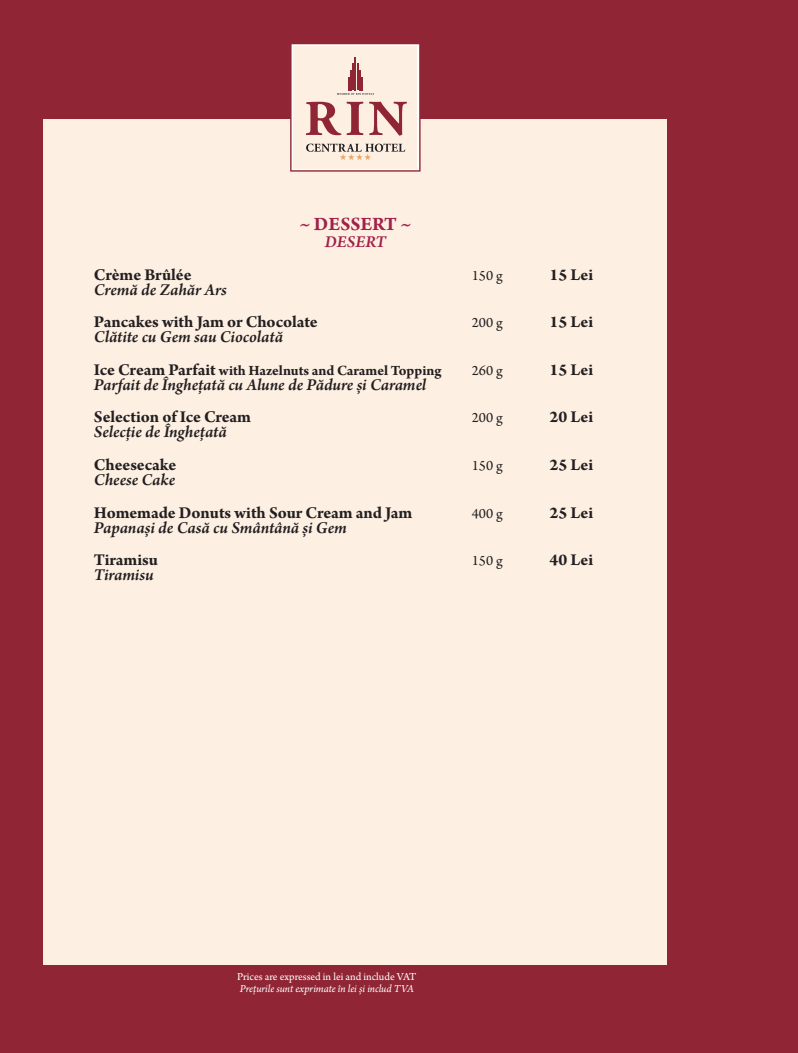
<style>
.page{position:relative;width:798px;height:1053px;background:#fff}
.page>*{position:absolute;margin:0;border:0;box-sizing:border-box;transform-origin:0 0}
.t1{font:700 20px "Arno Pro";color:#a2214a}
.t2{font:italic 600 17.5px "Arno Pro";letter-spacing:-.005em;color:#231f20}
.t3{font:700 17.5px "Arno Pro";letter-spacing:-.005em;color:#231f20}
.t4{font:italic 600 17.5px "Arno Pro";color:#a2214a}
.t5{font:700 15px "Arno Pro";letter-spacing:-.005em;color:#231f20}
.t6{font:15px "Arno Pro";color:#231f20}
.t7{font:italic 11.25px "Arno Pro";letter-spacing:-.005em;color:#fff}
.t8{font:11.25px "Arno Pro";color:#fff}
.s1{font-size:17.5px}
</style>
<div class="page">
<div style="left:0;top:0;width:797px;height:1052px;background:#902635"></div>
<div style="left:44px;top:119px;width:622px;height:845px;background:#fdf0e3"></div>
<svg style="left:290px;top:44px;width:130px;height:128px"></svg>
<p class="t1" style="left:299px;top:212px;width:114px">~ DESSERT ~</p>
<p class="t4" style="left:325px;top:232px;width:63px">DESERT</p>
<p class="t3" style="left:94px;top:264px;width:99px">Crème Brûlée</p>
<p class="t6" style="left:471px;top:267px;width:32px">150 g</p>
<p class="t3" style="left:549px;top:264px;width:45px">15 Lei</p>
<p class="t2" style="left:94px;top:279px;width:134px">Cremă de Zahăr Ars</p>
<p class="t3" style="left:94px;top:312px;width:225px">Pancakes with Jam or Chocolate</p>
<p class="t6" style="left:471px;top:314px;width:32px">200 g</p>
<p class="t3" style="left:549px;top:312px;width:45px">15 Lei</p>
<p class="t2" style="left:94px;top:327px;width:190px">Clătite cu Gem sau Ciocolată</p>
<p class="t5" style="left:94px;top:362px;width:349px"><span class="s1">Ice Cream Parfait</span> with Hazelnuts and Caramel Topping</p>
<p class="t6" style="left:471px;top:362px;width:32px">260 g</p>
<p class="t3" style="left:549px;top:359px;width:45px">15 Lei</p>
<p class="t2" style="left:94px;top:374px;width:334px">Parfait de Înghețată cu Alune de Pădure și Caramel</p>
<p class="t3" style="left:94px;top:407px;width:159px">Selection of Ice Cream</p>
<p class="t6" style="left:471px;top:409px;width:32px">200 g</p>
<p class="t3" style="left:549px;top:407px;width:45px">20 Lei</p>
<p class="t2" style="left:94px;top:422px;width:134px">Selecție de Înghețată</p>
<p class="t3" style="left:94px;top:454px;width:84px">Cheesecake</p>
<p class="t6" style="left:471px;top:457px;width:32px">150 g</p>
<p class="t3" style="left:549px;top:454px;width:45px">25 Lei</p>
<p class="t2" style="left:94px;top:469px;width:83px">Cheese Cake</p>
<p class="t3" style="left:94px;top:502px;width:320px">Homemade Donuts with Sour Cream and Jam</p>
<p class="t6" style="left:471px;top:504px;width:32px">400 g</p>
<p class="t3" style="left:549px;top:502px;width:45px">25 Lei</p>
<p class="t2" style="left:94px;top:517px;width:254px">Papanași de Casă cu Smântână și Gem</p>
<p class="t3" style="left:94px;top:549px;width:65px">Tiramisu</p>
<p class="t6" style="left:471px;top:552px;width:32px">150 g</p>
<p class="t3" style="left:549px;top:549px;width:45px">40 Lei</p>
<p class="t2" style="left:94px;top:564px;width:61px">Tiramisu</p>
<p class="t8" style="left:237px;top:970px;width:181px">Prices are expressed in lei and include VAT</p>
<p class="t7" style="left:240px;top:981px;width:175px">Prețurile sunt exprimate în lei și includ TVA</p>
</div>
